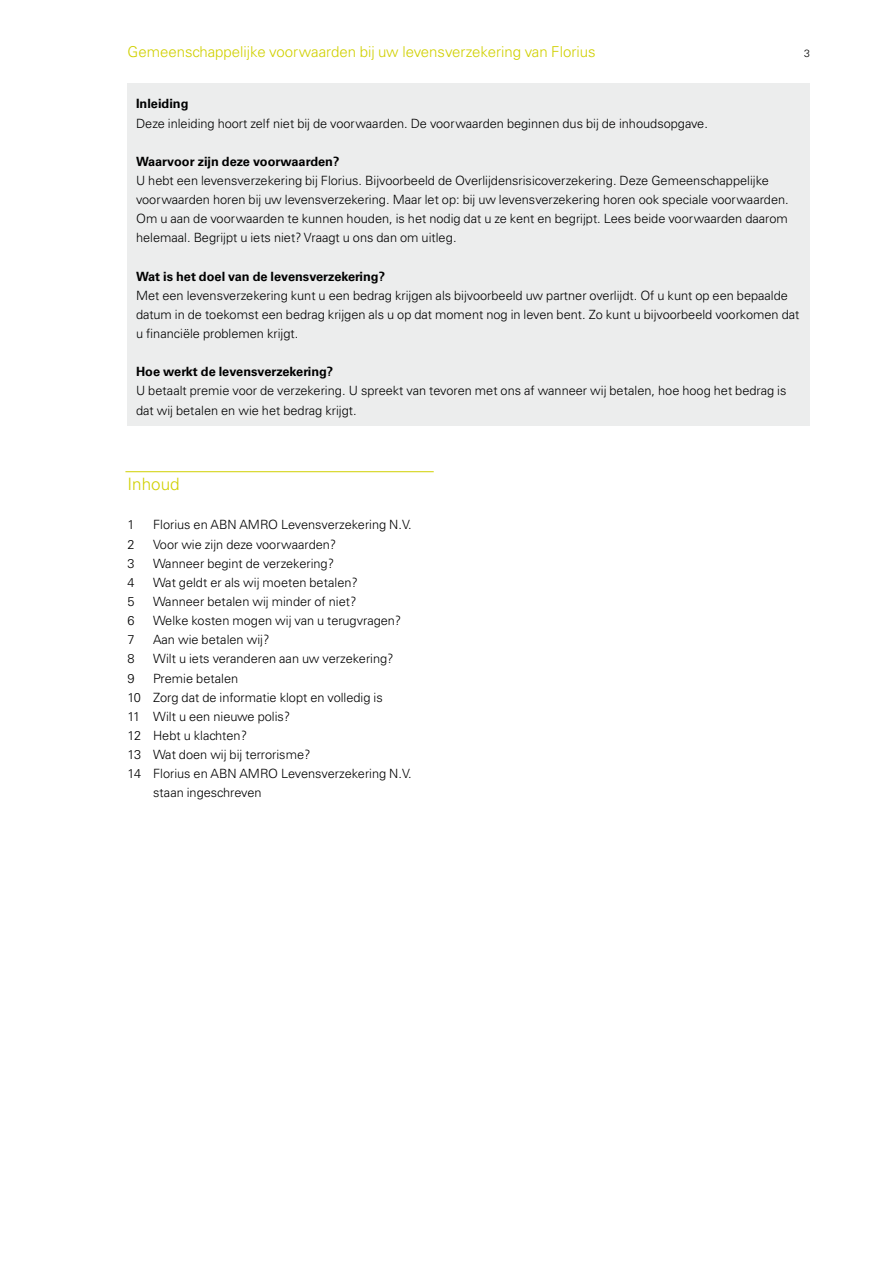
<style>
.page{position:relative;width:893px;height:1263px;background:#fff}
.page>*{position:absolute;margin:0;border:0;box-sizing:border-box;transform-origin:0 0}
.t1{font:300 16.95px "Univers LT Std";color:#d0d000}
.t2{font:300 15px "Univers LT Std";color:#d0d000}
.t3{font:300 12.75px/19.2px "Univers LT Std";color:#000}
.t4{font:700 12.75px "Univers LT Std";color:#000}
.t5{font:300 10.5px "Univers LT Std";color:#000}
</style>
<div class="page">
<div style="left:128px;top:83px;width:682px;height:342px;background:#eceded"></div>
<hr style="left:125px;top:471px;width:309px;height:1px;background:#d0d000">
<p class="t2" style="left:128px;top:43px;width:469px">Gemeenschappelijke voorwaarden bij uw levensverzekering van Florius</p>
<p class="t5" style="left:804px;top:47px;width:7px">3</p>
<p class="t4" style="left:136px;top:96px;width:54px">Inleiding</p>
<p class="t3" style="left:136px;top:113px;width:573px">Deze inleiding hoort zelf niet bij de voorwaarden. De voorwaarden beginnen dus bij de inhoudsopgave.</p>
<p class="t4" style="left:136px;top:154px;width:205px">Waarvoor zijn deze voorwaarden?</p>
<p class="t3" style="left:136px;top:171px;width:654px">U hebt een levensverzekering bij Florius. Bijvoorbeeld de Overlijdensrisicoverzekering. Deze Gemeenschappelijke voorwaarden horen bij uw levensverzekering. Maar let op: bij uw levensverzekering horen ook speciale voorwaarden.<br>Om u aan de voorwaarden te kunnen houden, is het nodig dat u ze kent en begrijpt. Lees beide voorwaarden daarom helemaal. Begrijpt u iets niet? Vraagt u ons dan om uitleg.</p>
<p class="t4" style="left:136px;top:269px;width:251px">Wat is het doel van de levensverzekering?</p>
<p class="t3" style="left:136px;top:286px;width:665px">Met een levensverzekering kunt u een bedrag krijgen als bijvoorbeeld uw partner overlijdt. Of u kunt op een bepaalde datum in de toekomst een bedrag krijgen als u op dat moment nog in leven bent. Zo kunt u bijvoorbeeld voorkomen dat u financiële problemen krijgt.</p>
<p class="t4" style="left:136px;top:364px;width:199px">Hoe werkt de levensverzekering?</p>
<p class="t3" style="left:136px;top:381px;width:652px">U betaalt premie voor de verzekering. U spreekt van tevoren met ons af wanneer wij betalen, hoe hoog het bedrag is dat wij betalen en wie het bedrag krijgt.</p>
<h1 class="t1" style="left:128px;top:474px;width:54px">Inhoud</h1>
<p class="t3" style="left:128px;top:515px;width:9px">1</p>
<p class="t3" style="left:153px;top:515px;width:260px">Florius en ABN AMRO Levensverzekering N.V.</p>
<p class="t3" style="left:128px;top:534px;width:9px">2</p>
<p class="t3" style="left:153px;top:534px;width:185px">Voor wie zijn deze voorwaarden?</p>
<p class="t3" style="left:128px;top:554px;width:9px">3</p>
<p class="t3" style="left:153px;top:554px;width:182px">Wanneer begint de verzekering?</p>
<p class="t3" style="left:128px;top:573px;width:9px">4</p>
<p class="t3" style="left:153px;top:573px;width:206px">Wat geldt er als wij moeten betalen?</p>
<p class="t3" style="left:128px;top:592px;width:9px">5</p>
<p class="t3" style="left:153px;top:592px;width:205px">Wanneer betalen wij minder of niet?</p>
<p class="t3" style="left:128px;top:611px;width:9px">6</p>
<p class="t3" style="left:153px;top:611px;width:250px">Welke kosten mogen wij van u terugvragen?</p>
<p class="t3" style="left:128px;top:630px;width:9px">7</p>
<p class="t3" style="left:153px;top:630px;width:118px">Aan wie betalen wij?</p>
<p class="t3" style="left:128px;top:649px;width:9px">8</p>
<p class="t3" style="left:153px;top:649px;width:242px">Wilt u iets veranderen aan uw verzekering?</p>
<p class="t3" style="left:128px;top:668px;width:9px">9</p>
<p class="t3" style="left:153px;top:668px;width:87px">Premie betalen</p>
<p class="t3" style="left:128px;top:687px;width:257px">10 Zorg dat de informatie klopt en volledig is</p>
<p class="t3" style="left:128px;top:707px;width:164px">11 Wilt u een nieuwe polis?</p>
<p class="t3" style="left:128px;top:726px;width:121px">12 Hebt u klachten?</p>
<p class="t3" style="left:128px;top:745px;width:184px">13 Wat doen wij bij terrorisme?</p>
<p class="t3" style="left:128px;top:764px;width:286px">14 Florius en ABN AMRO Levensverzekering N.V.</p>
<p class="t3" style="left:153px;top:783px;width:110px">staan ingeschreven</p>
</div>
